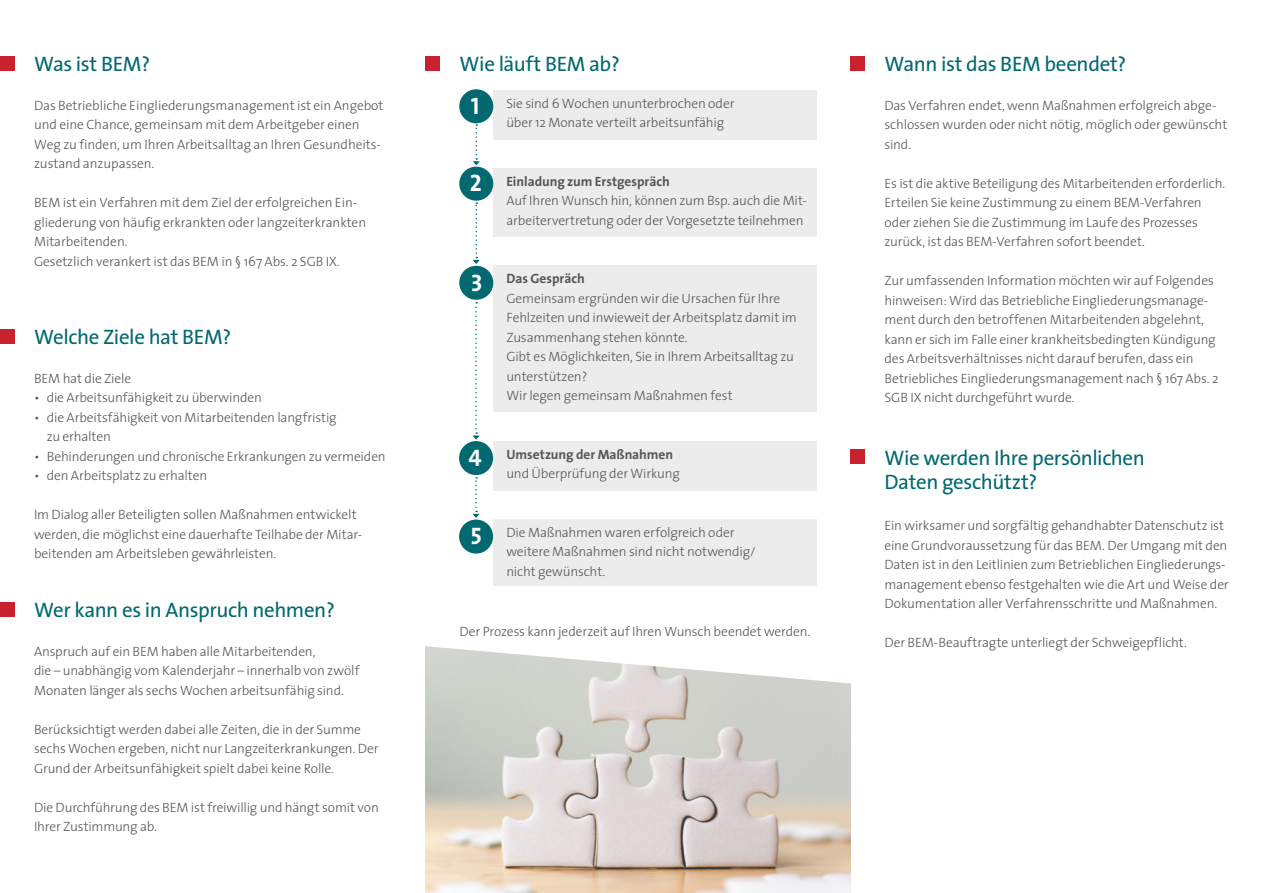
<style>
.page{position:relative;width:1263px;height:893px;background:#fff}
.page>*{position:absolute;margin:0;border:0;box-sizing:border-box;transform-origin:0 0}
.t1{font:24px "The Sans Bold Caps";color:#fff}
.t2{font:21px/24px "The Sans";letter-spacing:-.02em;color:#026970}
.t3{font:300 13.5px/19.5px "The Sans";letter-spacing:-.01em;color:#565656}
.t4{font:700 13.5px "The Sans";letter-spacing:-.005em;color:#565656}
</style>
<div class="page">
<img style="left:426px;top:684px;width:424px;height:209px">
<svg style="left:425px;top:527px;width:426px;height:157px"></svg>
<div style="left:0;top:56px;width:15px;height:15px;background:#c7222e"></div>
<div style="left:850px;top:56px;width:15px;height:15px;background:#c7222e"></div>
<div style="left:850px;top:449px;width:15px;height:15px;background:#c7222e"></div>
<div style="left:0;top:329px;width:15px;height:15px;background:#c7222e"></div>
<div style="left:0;top:602px;width:15px;height:15px;background:#c7222e"></div>
<div style="left:493px;top:90px;width:323px;height:49px;background:#ececed"></div>
<div style="left:493px;top:168px;width:323px;height:69px;background:#ececed"></div>
<div style="left:493px;top:266px;width:323px;height:146px;background:#ececed"></div>
<div style="left:493px;top:441px;width:323px;height:49px;background:#ececed"></div>
<div style="left:493px;top:519px;width:323px;height:66px;background:#ececed"></div>
<div style="left:425px;top:56px;width:15px;height:15px;background:#c7222e"></div>
<div style="left:459px;top:89px;width:34px;height:34px;background:#026970;border-radius:50%"></div>
<div style="left:459px;top:167px;width:34px;height:34px;background:#026970;border-radius:50%"></div>
<div style="left:459px;top:266px;width:34px;height:34px;background:#026970;border-radius:50%"></div>
<div style="left:459px;top:441px;width:34px;height:34px;background:#026970;border-radius:50%"></div>
<div style="left:459px;top:520px;width:34px;height:34px;background:#026970;border-radius:50%"></div>
<svg style="left:473px;top:124px;width:7px;height:42px"></svg>
<svg style="left:473px;top:202px;width:7px;height:62px"></svg>
<svg style="left:472px;top:302px;width:8px;height:138px"></svg>
<svg style="left:472px;top:477px;width:8px;height:41px"></svg>
<h2 class="t2" style="left:34px;top:51px;width:118px">Was ist BEM?</h2>
<p class="t3" style="left:34px;top:95px;width:351px">Das Betriebliche Eingliederungsmanagement ist ein Angebot und eine Chance, gemeinsam mit dem Arbeitgeber einen Weg zu finden, um Ihren Arbeitsalltag an Ihren Gesundheits&shy;zustand anzupassen.</p>
<p class="t3" style="left:34px;top:192px;width:334px">BEM ist ein Verfahren mit dem Ziel der erfolgreichen Ein&shy;gliederung von häufig erkrankten oder langzeiterkrankten Mitarbeitenden.<br>Gesetzlich verankert ist das BEM in § 167 Abs. 2 SGB IX.</p>
<h2 class="t2" style="left:34px;top:324px;width:199px">Welche Ziele hat BEM?</h2>
<p class="t3" style="left:34px;top:368px;width:99px">BEM hat die Ziele</p>
<p class="t3" style="left:34px;top:387px;width:229px">• die Arbeitsunfähigkeit zu überwinden</p>
<p class="t3" style="left:47px;top:407px;width:291px;text-indent:-13px">• die Arbeitsfähigkeit von Mitarbeitenden langfristig zu erhalten</p>
<p class="t3" style="left:34px;top:446px;width:353px">• Behinderungen und chronische Erkrankungen zu vermeiden</p>
<p class="t3" style="left:34px;top:465px;width:175px">• den Arbeitsplatz zu erhalten</p>
<p class="t3" style="left:34px;top:504px;width:330px">Im Dialog aller Beteiligten sollen Maßnahmen entwickelt werden, die möglichst eine dauerhafte Teilhabe der Mitar&shy;beitenden am Arbeitsleben gewährleisten.</p>
<h2 class="t2" style="left:34px;top:597px;width:303px">Wer kann es in Anspruch nehmen?</h2>
<p class="t3" style="left:34px;top:641px;width:327px">Anspruch auf ein BEM haben alle Mitarbeitenden,<br>die – unabhängig vom Kalenderjahr – innerhalb von zwölf<br>Monaten länger als sechs Wochen arbeitsunfähig sind.</p>
<p class="t3" style="left:34px;top:719px;width:346px">Berücksichtigt werden dabei alle Zeiten, die in der Summe sechs Wochen ergeben, nicht nur Langzeiterkrankungen. Der<br>Grund der Arbeitsunfähigkeit spielt dabei keine Rolle.</p>
<p class="t3" style="left:34px;top:797px;width:346px">Die Durchführung des BEM ist freiwillig und hängt somit von<br>Ihrer Zustimmung ab.</p>
<h2 class="t2" style="left:460px;top:51px;width:162px">Wie läuft BEM ab?</h2>
<p class="t3" style="left:506px;top:93px;width:229px">Sie sind 6 Wochen ununterbrochen oder über 12 Monate verteilt arbeitsunfähig</p>
<h1 class="t1" style="left:471px;top:86px;width:10px">1</h1>
<h1 class="t1" style="left:470px;top:163px;width:13px">2</h1>
<p class="t4" style="left:506px;top:170px;width:165px">Einladung zum Erstgespräch</p>
<p class="t3" style="left:506px;top:190px;width:302px">Auf Ihren Wunsch hin, können zum Bsp. auch die Mit&shy;arbeitervertretung oder der Vorgesetzte teilnehmen</p>
<h1 class="t1" style="left:471px;top:263px;width:13px">3</h1>
<p class="t4" style="left:506px;top:267px;width:80px">Das Gespräch</p>
<p class="t3" style="left:506px;top:288px;width:292px">Gemeinsam ergründen wir die Ursachen für Ihre Fehlzeiten und inwieweit der Arbeitsplatz damit im Zusammenhang stehen könnte.<br>Gibt es Möglichkeiten, Sie in Ihrem Arbeitsalltag zu unterstützen?<br>Wir legen gemeinsam Maßnahmen fest</p>
<h1 class="t1" style="left:468px;top:437px;width:15px">4</h1>
<p class="t4" style="left:506px;top:443px;width:168px">Umsetzung der Maßnahmen</p>
<p class="t3" style="left:506px;top:463px;width:175px">und Überprüfung der Wirkung</p>
<h1 class="t1" style="left:471px;top:516px;width:13px">5</h1>
<p class="t3" style="left:506px;top:522px;width:251px">Die Maßnahmen waren erfolgreich oder weitere Maßnahmen sind nicht notwendig/ nicht gewünscht.</p>
<p class="t3" style="left:460px;top:621px;width:352px">Der Prozess kann jederzeit auf Ihren Wunsch beendet werden.</p>
<h2 class="t2" style="left:884px;top:51px;width:243px">Wann ist das BEM beendet?</h2>
<p class="t3" style="left:884px;top:95px;width:344px">Das Verfahren endet, wenn Maßnahmen erfolgreich abge&shy;schlossen wurden oder nicht nötig, möglich oder gewünscht sind.</p>
<p class="t3" style="left:884px;top:173px;width:342px">Es ist die aktive Beteiligung des Mitarbeitenden erforderlich.<br>Erteilen Sie keine Zustimmung zu einem BEM-Verfahren oder ziehen Sie die Zustimmung im Laufe des Prozesses zurück, ist das BEM-Verfahren sofort beendet.</p>
<p class="t3" style="left:884px;top:270px;width:336px">Zur umfassenden Information möchten wir auf Folgendes hinweisen: Wird das Betriebliche Eingliederungsmanage&shy;ment durch den betroffenen Mitarbeitenden abgelehnt, kann er sich im Falle einer krankheitsbedingten Kündigung des Arbeitsverhältnisses nicht darauf berufen, dass ein Betriebliches Eingliederungsmanagement nach § 167 Abs. 2<br>SGB IX nicht durchgeführt wurde.</p>
<h2 class="t2" style="left:884px;top:445px;width:262px">Wie werden Ihre persönlichen<br>Daten geschützt?</h2>
<p class="t3" style="left:884px;top:516px;width:346px">Ein wirksamer und sorgfältig gehandhabter Datenschutz ist eine Grundvoraussetzung für das BEM. Der Umgang mit den Daten ist in den Leitlinien zum Betrieblichen Eingliederungs&shy;management ebenso festgehalten wie die Art und Weise der Dokumentation aller Verfahrensschritte und Maßnahmen.</p>
<p class="t3" style="left:884px;top:632px;width:304px">Der BEM-Beauftragte unterliegt der Schweigepflicht.</p>
</div>
